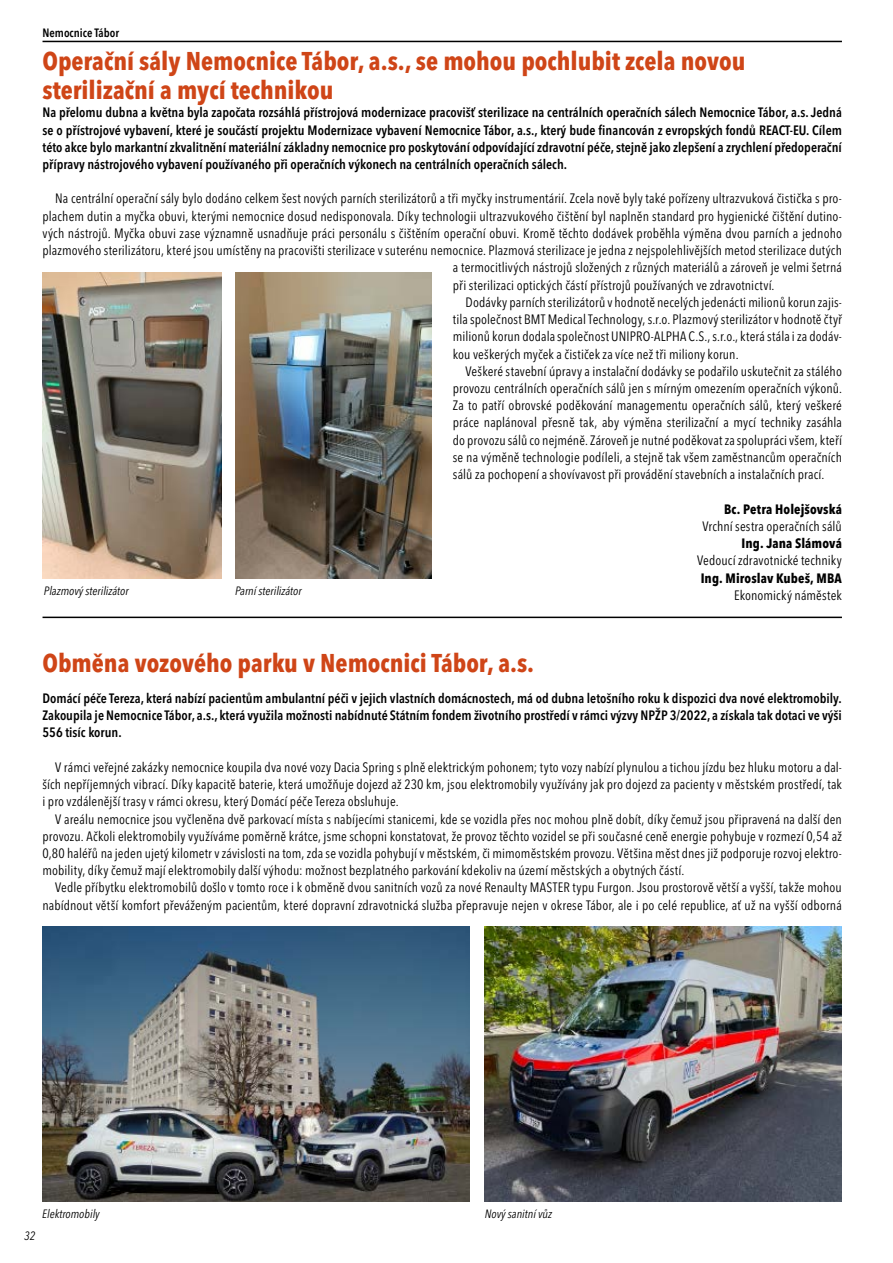
<style>
.page{position:relative;width:893px;height:1263px;background:#fff}
.page>*{position:absolute;margin:0;border:0;box-sizing:border-box;transform-origin:0 0}
.t1{font:700 condensed 25.5px/28.5px "Avenir Next LT Pro";color:#cf4517}
.t2{font:condensed 13.5px/17.2px "Avenir Next LT Pro";letter-spacing:.01em;color:#000;text-align:justify}
.t3{font:600 condensed 13.5px/17.2px "Avenir Next LT Pro";color:#000;text-align:justify}
.t4{font:700 condensed 13.5px "Avenir Next LT Pro";letter-spacing:.005em;color:#000}
.t5{font:italic condensed 12px "Avenir Next LT Pro";color:#000}
.t6{font:600 condensed 12px "Avenir Next LT Pro";color:#000}
</style>
<div class="page">
<hr style="left:43px;top:41px;width:799px;height:1px;background:#000">
<hr style="left:43px;top:617px;width:799px;height:1px;background:#000">
<img style="left:235px;top:272px;width:197px;height:307px">
<img style="left:43px;top:272px;width:179px;height:307px">
<img style="left:42px;top:927px;width:427px;height:274px">
<img style="left:485px;top:927px;width:357px;height:274px">
<p class="t6" style="left:43px;top:25px;width:78px">Nemocnice Tábor</p>
<h1 class="t1" style="left:43px;top:47px;width:704px">Operační sály Nemocnice Tábor, a.s., se mohou pochlubit zcela novou sterilizační a mycí technikou</h1>
<p class="t3" style="left:43px;top:104px;width:801px">Na přelomu dubna a května byla započata rozsáhlá přístrojová modernizace pracovišť sterilizace na centrálních operačních sálech Nemocnice Tábor, a.s. Jedná se o přístrojové vybavení, které je součástí projektu Modernizace vybavení Nemocnice Tábor, a.s., který bude financován z evropských fondů REACT-EU. Cílem této akce bylo markantní zkvalitnění materiální základny nemocnice pro poskytování odpovídající zdravotní péče, stejně jako zlepšení a zrychlení předoperační přípravy nástrojového vybavení používaného při operačních výkonech na centrálních operačních sálech.</p>
<p class="t2" style="left:55px;top:190px;width:788px">Na centrální operační sály bylo dodáno celkem šest nových parních sterilizátorů a tři myčky instrumentárií. Zcela nově byly také pořízeny ultrazvuková čistička s pro-</p>
<p class="t2" style="left:43px;top:207px;width:801px">plachem dutin a myčka obuvi, kterými nemocnice dosud nedisponovala. Díky technologii ultrazvukového čištění byl naplněn standard pro hygienické čištění dutino-</p>
<p class="t2" style="left:43px;top:225px;width:801px">vých nástrojů. Myčka obuvi zase významně usnadňuje práci personálu s čištěním operační obuvi. Kromě těchto dodávek proběhla výměna dvou parních a jednoho</p>
<p class="t2" style="left:43px;top:242px;width:801px">plazmového sterilizátoru, které jsou umístěny na pracovišti sterilizace v suterénu nemocnice. Plazmová sterilizace je jedna z nejspolehlivějších metod sterilizace dutých</p>
<p class="t2" style="left:453px;top:259px;width:391px">a termocitlivých nástrojů složených z různých materiálů a zároveň je velmi šetrná</p>
<p class="t2" style="left:453px;top:276px;width:323px">při sterilizaci optických částí přístrojů používaných ve zdravotnictví.</p>
<p class="t2" style="left:466px;top:293px;width:378px">Dodávky parních sterilizátorů v hodnotě necelých jedenácti milionů korun zajis-</p>
<p class="t2" style="left:453px;top:311px;width:391px">tila společnost BMT Medical Technology, s.r.o. Plazmový sterilizátor v hodnotě čtyř</p>
<p class="t2" style="left:453px;top:328px;width:391px">milionů korun dodala společnost UNIPRO-ALPHA C.S., s.r.o., která stála i za dodáv-</p>
<p class="t2" style="left:453px;top:345px;width:287px">kou veškerých myček a čističek za více než tři miliony korun.</p>
<p class="t2" style="left:466px;top:362px;width:378px">Veškeré stavební úpravy a instalační dodávky se podařilo uskutečnit za stálého</p>
<p class="t2" style="left:453px;top:380px;width:391px">provozu centrálních operačních sálů jen s mírným omezením operačních výkonů.</p>
<p class="t2" style="left:453px;top:397px;width:391px">Za to patří obrovské poděkování managementu operačních sálů, který veškeré</p>
<p class="t2" style="left:453px;top:414px;width:391px">práce naplánoval přesně tak, aby výměna sterilizační a mycí techniky zasáhla</p>
<p class="t2" style="left:453px;top:431px;width:391px">do provozu sálů co nejméně. Zároveň je nutné poděkovat za spolupráci všem, kteří</p>
<p class="t2" style="left:453px;top:448px;width:391px">se na výměně technologie podíleli, a stejně tak všem zaměstnancům operačních</p>
<p class="t2" style="left:453px;top:466px;width:373px">sálů za pochopení a shovívavost při provádění stavebních a instalačních prací.</p>
<p class="t4" style="left:724px;top:501px;width:119px">Bc. Petra Holejšovská</p>
<p class="t2" style="left:702px;top:517px;width:141px">Vrchní sestra operačních sálů</p>
<p class="t4" style="left:741px;top:535px;width:102px">Ing. Jana Slámová</p>
<p class="t2" style="left:697px;top:552px;width:146px">Vedoucí zdravotnické techniky</p>
<p class="t4" style="left:701px;top:569px;width:143px">Ing. Miroslav Kubeš, MBA</p>
<p class="t2" style="left:734px;top:586px;width:109px">Ekonomický náměstek</p>
<p class="t5" style="left:44px;top:583px;width:86px">Plazmový sterilizátor</p>
<p class="t5" style="left:235px;top:583px;width:68px">Parní sterilizátor</p>
<h1 class="t1" style="left:43px;top:649px;width:493px">Obměna vozového parku v Nemocnici Tábor, a.s.</h1>
<p class="t3" style="left:43px;top:689px;width:801px">Domácí péče Tereza, která nabízí pacientům ambulantní péči v jejich vlastních domácnostech, má od dubna letošního roku k dispozici dva nové elektromobily.<br>Zakoupila je Nemocnice Tábor, a.s., která využila možnosti nabídnuté Státním fondem životního prostředí v rámci výzvy NPŽP 3/2022, a získala tak dotaci ve výši 556 tisíc korun.</p>
<p class="t2" style="left:43px;top:758px;width:801px;text-indent:13px">V rámci veřejné zakázky nemocnice koupila dva nové vozy Dacia Spring s plně elektrickým pohonem; tyto vozy nabízí plynulou a tichou jízdu bez hluku motoru a dal&shy;ších nepříjemných vibrací. Díky kapacitě baterie, která umožňuje dojezd až 230 km, jsou elektromobily využívány jak pro dojezd za pacienty v městském prostředí, tak i pro vzdálenější trasy v rámci okresu, který Domácí péče Tereza obsluhuje.</p>
<p class="t2" style="left:43px;top:810px;width:801px;text-indent:13px">V areálu nemocnice jsou vyčleněna dvě parkovací místa s nabíjecími stanicemi, kde se vozidla přes noc mohou plně dobít, díky čemuž jsou připravená na další den provozu. Ačkoli elektromobily využíváme poměrně krátce, jsme schopni konstatovat, že provoz těchto vozidel se při současné ceně energie pohybuje v rozmezí 0,54 až 0,80 haléřů na jeden ujetý kilometr v závislosti na tom, zda se vozidla pohybují v městském, či mimoměstském provozu. Většina měst dnes již podporuje rozvoj elektro&shy;mobility, díky čemuž mají elektromobily další výhodu: možnost bezplatného parkování kdekoliv na území městských a obytných částí.</p>
<p class="t2" style="left:43px;top:879px;width:801px;text-align:right">Vedle příbytku elektromobilů došlo v tomto roce i k obměně dvou sanitních vozů za nové Renaulty MASTER typu Furgon. Jsou prostorově větší a vyšší, takže mohou nabídnout větší komfort převáženým pacientům, které dopravní zdravotnická služba přepravuje nejen v okrese Tábor, ale i po celé republice, ať už na vyšší odborná</p>
<p class="t5" style="left:42px;top:1206px;width:59px">Elektromobily</p>
<p class="t5" style="left:485px;top:1206px;width:69px">Nový sanitní vůz</p>
<p class="t5" style="left:24px;top:1229px;width:13px">32</p>
</div>
